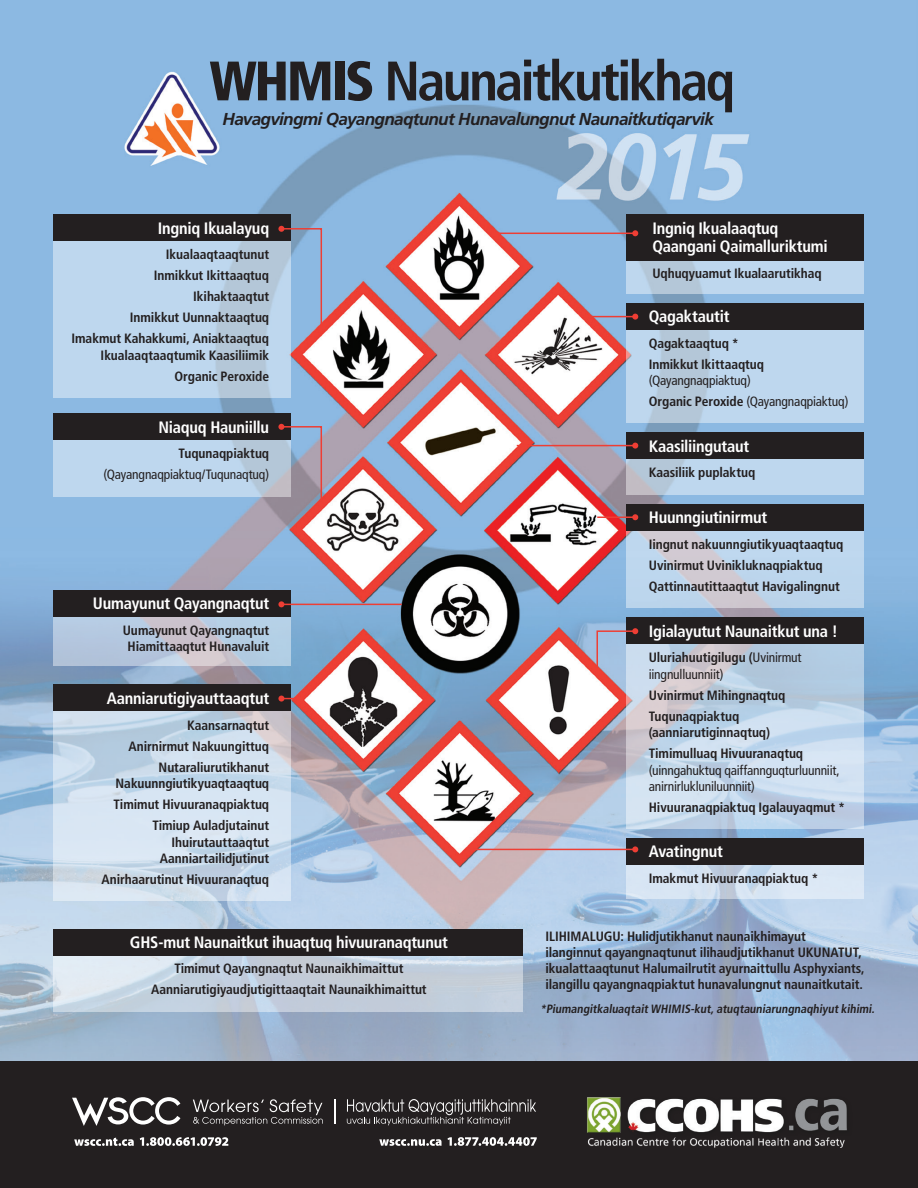
<style>
.page{position:relative;width:918px;height:1188px;background:#fff}
.page>*{position:absolute;margin:0;border:0;box-sizing:border-box;transform-origin:0 0}
.t1{font:700 condensed 55.5px "Frutiger LT Std";letter-spacing:-.045em;color:#231f20}
.t2{font:italic 700 17.25px "Frutiger LT Std";letter-spacing:-.045em;color:#231f20}
.Inuinnaq_Head{font:700 condensed 16.5px/18px "Frutiger LT Std";letter-spacing:-.015em;color:#fff}
.Inuinnaq_Body{font:700 condensed 13.5px/16.5px "Frutiger LT Std";letter-spacing:-.005em;color:#231f20;text-align:right}
.Inuinnaq_Body-2{font:condensed 13.5px/16.5px "Frutiger LT Std";letter-spacing:-.015em;color:#231f20}
.Inuinnaq_Body-3{font:700 condensed 12px "Frutiger LT Std";color:#231f20}
.s1{font-weight:900}
.s2{font-weight:400}
.s3{font-weight:700}
</style>
<div class="page">
<img style="left:0;top:0;width:918px;height:1061px">
<div style="left:0;top:1061px;width:918px;height:127px;background:#231f20"></div>
<div style="left:53px;top:238px;width:238px;height:159px;background:linear-gradient(to right,#c0daf2,#b8cde1)"></div>
<div style="left:53px;top:214px;width:238px;height:27px;background:#231f20"></div>
<svg style="left:626px;top:329px;width:238px;height:94px;background:#bad1e7"></svg>
<div style="left:626px;top:303px;width:238px;height:26px;background:#231f20"></div>
<svg style="left:626px;top:459px;width:238px;height:36px;background:#bcd2e8"></svg>
<div style="left:626px;top:432px;width:238px;height:27px;background:#231f20"></div>
<svg style="left:626px;top:864px;width:238px;height:35px;background:#cfdceb"></svg>
<div style="left:626px;top:838px;width:238px;height:26px;background:#231f20"></div>
<svg style="left:626px;top:530px;width:238px;height:78px;background:#bfd0e3"></svg>
<div style="left:626px;top:504px;width:238px;height:26px;background:#231f20"></div>
<svg style="left:626px;top:644px;width:238px;height:185px;background:#c4d4e5"></svg>
<div style="left:626px;top:617px;width:238px;height:27px;background:#231f20"></div>
<div style="left:626px;top:243px;width:238px;height:51px;background:linear-gradient(to right,#b7cde0,#c0daf2)"></div>
<div style="left:626px;top:214px;width:238px;height:46px;background:#231f20"></div>
<div style="left:53px;top:440px;width:238px;height:56px;background:linear-gradient(to right,#c0dbf3,#b9cde1)"></div>
<div style="left:53px;top:414px;width:238px;height:26px;background:#231f20"></div>
<svg style="left:53px;top:617px;width:238px;height:49px;background:#bac8dc"></svg>
<div style="left:53px;top:590px;width:238px;height:27px;background:#231f20"></div>
<svg style="left:53px;top:711px;width:238px;height:190px;background:#cddceb"></svg>
<div style="left:53px;top:684px;width:238px;height:27px;background:#231f20"></div>
<svg style="left:53px;top:956px;width:470px;height:55px;background:#c8d3e0"></svg>
<div style="left:53px;top:929px;width:470px;height:27px;background:#231f20"></div>
<svg style="left:278px;top:226px;width:45px;height:104px;background:#98b1d0"></svg>
<svg style="left:278px;top:424px;width:45px;height:78px;background:#9e9bac"></svg>
<hr style="left:281px;top:604px;width:121px;height:1px;background:#ee3e34">
<svg style="left:278px;top:601px;width:6px;height:6px"></svg>
<svg style="left:278px;top:696px;width:18px;height:6px"></svg>
<hr style="left:497px;top:233px;width:138px;height:1px;background:#ee3e34">
<svg style="left:632px;top:230px;width:6px;height:6px"></svg>
<hr style="left:586px;top:316px;width:49px;height:1px;background:#ee3e34">
<svg style="left:632px;top:314px;width:6px;height:6px"></svg>
<hr style="left:517px;top:445px;width:118px;height:1px;background:#ee3e34">
<svg style="left:632px;top:443px;width:6px;height:6px"></svg>
<hr style="left:597px;top:517px;width:38px;height:1px;background:#ee3e34">
<svg style="left:632px;top:514px;width:6px;height:6px"></svg>
<hr style="left:468px;top:849px;width:167px;height:1px;background:#ee3e34">
<svg style="left:632px;top:846px;width:6px;height:6px"></svg>
<svg style="left:596px;top:628px;width:42px;height:48px;background:#a7adc3"></svg>
<img style="left:587px;top:1097px;width:260px;height:51px">
<svg style="left:74px;top:1138px;width:60px;height:8px"></svg>
<svg style="left:140px;top:1137px;width:88px;height:9px"></svg>
<svg style="left:379px;top:1139px;width:63px;height:7px"></svg>
<svg style="left:448px;top:1137px;width:89px;height:9px"></svg>
<svg style="left:193px;top:1099px;width:130px;height:26px"></svg>
<hr style="left:334px;top:1099px;width:2px;height:25px;background:#fff">
<svg style="left:72px;top:1097px;width:108px;height:29px"></svg>
<svg style="left:347px;top:1099px;width:189px;height:26px"></svg>
<p class="t1" style="left:210px;top:48px;width:527px"><span class="s1">WHMIS</span> Naunaitkutikhaq</p>
<p class="t2" style="left:223px;top:108px;width:493px">Havagvingmi Qayangnaqtunut Hunavalungnut Naunaitkutiqarvik</p>
<p class="Inuinnaq_Head" style="left:158px;top:219px;width:113px">Ingniq Ikualayuq</p>
<p class="Inuinnaq_Body" style="left:166px;top:246px;width:105px">Ikualaaqtaaqtunut</p>
<p class="Inuinnaq_Body" style="left:154px;top:267px;width:117px">Inmikkut Ikittaaqtuq</p>
<p class="Inuinnaq_Body" style="left:193px;top:288px;width:77px">Ikihaktaaqtut</p>
<p class="Inuinnaq_Body" style="left:130px;top:309px;width:141px">Inmikkut Uunnaktaaqtuq</p>
<p class="Inuinnaq_Body" style="left:71px;top:330px;width:199px">Imakmut Kahakkumi, Aniaktaaqtuq<br>Ikualaaqtaaqtumik Kaasiliimik</p>
<p class="Inuinnaq_Body" style="left:174px;top:368px;width:96px">Organic Peroxide</p>
<p class="Inuinnaq_Head" style="left:159px;top:418px;width:112px">Niaquq Hauniillu</p>
<p class="Inuinnaq_Body" style="left:179px;top:445px;width:92px">Tuqunaqpiaktuq</p>
<p class="Inuinnaq_Body-2" style="left:104px;top:466px;width:167px">(Qayangnaqpiaktuq/Tuqunaqtuq)</p>
<p class="Inuinnaq_Head" style="left:93px;top:594px;width:178px">Uumayunut Qayangnaqtut</p>
<p class="Inuinnaq_Body" style="left:123px;top:622px;width:148px;text-align:center">Uumayunut Qayangnaqtut<br>Hiamittaaqtut Hunavaluit</p>
<p class="Inuinnaq_Head" style="left:107px;top:689px;width:164px">Aanniarutigiyauttaaqtut</p>
<p class="Inuinnaq_Body" style="left:187px;top:717px;width:84px">Kaansarnaqtut</p>
<p class="Inuinnaq_Body" style="left:129px;top:738px;width:142px">Anirnirmut Nakuungittuq</p>
<p class="Inuinnaq_Body" style="left:116px;top:759px;width:155px">Nutaraliurutikhanut<br>Nakuunngiutikyuaqtaaqtuq</p>
<p class="Inuinnaq_Body" style="left:114px;top:796px;width:157px">Timimut Hivuuranaqpiaktuq</p>
<p class="Inuinnaq_Body" style="left:152px;top:817px;width:118px">Timiup Auladjutainut<br>Ihuirutauttaaqtut<br>Aanniartailidjutinut</p>
<p class="Inuinnaq_Body" style="left:102px;top:871px;width:169px">Anirhaarutinut Hivuuranaqtuq</p>
<p class="Inuinnaq_Head" style="left:130px;top:933px;width:319px">GHS-mut Naunaitkut ihuaqtuq hivuuranaqtunut</p>
<p class="Inuinnaq_Body" style="left:174px;top:961px;width:231px">Timimut Qayangnaqtut Naunaikhimaittut</p>
<p class="Inuinnaq_Body" style="left:151px;top:982px;width:277px">Aanniarutigiyaudjutigittaaqtait Naunaikhimaittut</p>
<p class="Inuinnaq_Head" style="left:652px;top:219px;width:177px">Ingniq Ikualaaqtuq<br>Qaangani Qaimalluriktumi</p>
<p class="Inuinnaq_Body" style="left:652px;top:265px;width:171px">Uqhuqyuamut Ikualaarutikhaq</p>
<p class="Inuinnaq_Head" style="left:649px;top:308px;width:82px">Qagaktautit</p>
<p class="Inuinnaq_Body" style="left:649px;top:335px;width:92px">Qagaktaaqtuq *</p>
<p class="Inuinnaq_Body" style="left:649px;top:356px;width:117px;text-align:left">Inmikkut Ikittaaqtuq <span class="s2">(Qayangnaqpiaktuq)</span></p>
<p class="Inuinnaq_Body-2" style="left:649px;top:393px;width:201px"><span class="s3">Organic Peroxide</span> (Qayangnaqpiaktuq)</p>
<p class="Inuinnaq_Head" style="left:649px;top:437px;width:102px">Kaasiliingutaut</p>
<p class="Inuinnaq_Body" style="left:649px;top:464px;width:108px">Kaasiliik puplaktuq</p>
<p class="Inuinnaq_Head" style="left:649px;top:509px;width:120px">Huunngiutinirmut</p>
<p class="Inuinnaq_Body" style="left:649px;top:536px;width:196px">Iingnut nakuunngiutikyuaqtaaqtuq</p>
<p class="Inuinnaq_Body" style="left:649px;top:557px;width:175px">Uvinirmut Uvinikluknaqpiaktuq</p>
<p class="Inuinnaq_Body" style="left:649px;top:578px;width:193px">Qattinnautittaaqtut Havigalingnut</p>
<p class="Inuinnaq_Head" style="left:649px;top:622px;width:191px">Igialayutut Naunaitkut una !</p>
<p class="Inuinnaq_Body-2" style="left:649px;top:649px;width:154px"><span class="s3">Uluriahuutigilugu (</span>Uvinirmut iingnulluunniit)</p>
<p class="Inuinnaq_Body" style="left:649px;top:687px;width:138px">Uvinirmut Mihingnaqtuq</p>
<p class="Inuinnaq_Body" style="left:649px;top:708px;width:123px;text-align:left">Tuqunaqpiaktuq (aanniarutiginnaqtuq)</p>
<p class="Inuinnaq_Body-2" style="left:649px;top:745px;width:192px"><span class="s3">Timimulluaq Hivuuranaqtuq </span>(uinngahuktuq qaiffannguqturluunniit, anirnirlukluniluunniit)</p>
<p class="Inuinnaq_Body" style="left:649px;top:799px;width:198px">Hivuuranaqpiaktuq Igalauyaqmut *</p>
<p class="Inuinnaq_Head" style="left:649px;top:843px;width:76px">Avatingnut</p>
<p class="Inuinnaq_Body" style="left:649px;top:870px;width:171px">Imakmut Hivuuranaqpiaktuq *</p>
<p class="Inuinnaq_Body" style="left:546px;top:928px;width:321px;line-height:15.9px;text-align:left">ILIHIMALUGU: Hulidjutikhanut naunaikhimayut ilanginnut qayangnaqtunut ilihaudjutikhanut UKUNATUT, ikualattaaqtunut Halumailrutit ayurnaittullu Asphyxiants, ilangillu qayangnaqpiaktut hunavalungnut naunaitkutait.</p>
<p class="Inuinnaq_Body-3" style="left:540px;top:1002px;width:338px">*PiumangitkaluaqtaitWHIMIS-kut,atuqtauniarungnaqhiyutkihimi.</p>
</div>
